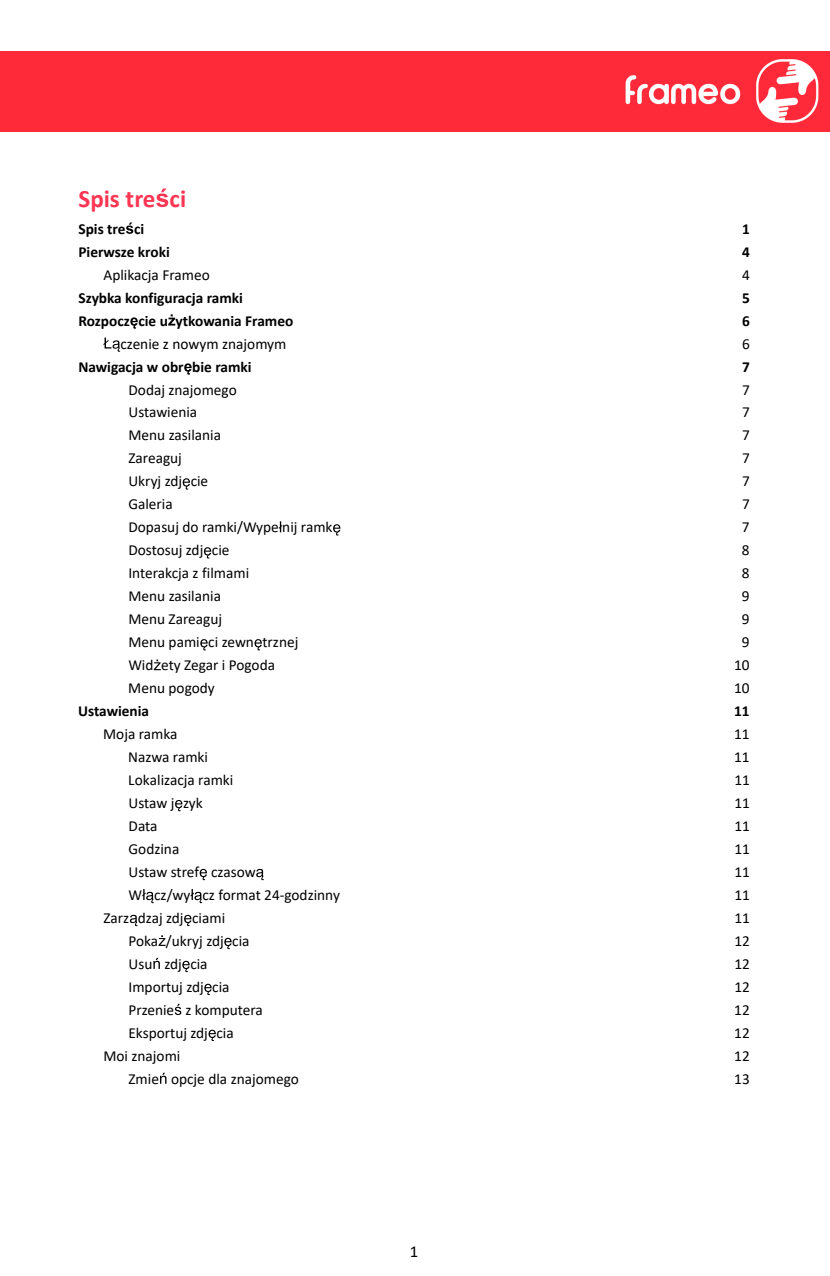
<style>
.page{position:relative;width:830px;height:1276px;background:#fff}
.page>*{position:absolute;margin:0;border:0;box-sizing:border-box;transform-origin:0 0}
.t1{font:700 24.97px "Calibri";color:#ff3653}
.t2{font:16.65px "Calibri";color:#000}
.t3{font:15.3px "Calibri";color:#000}
.t4{font:700 15.3px "Calibri";color:#000}
</style>
<div class="page">
<svg style="left:156px;top:189px;width:12px;height:18px"></svg>
<svg style="left:126px;top:222px;width:7px;height:12px"></svg>
<svg style="left:130px;top:317px;width:8px;height:12px"></svg>
<svg style="left:168px;top:314px;width:7px;height:11px"></svg>
<svg style="left:103px;top:337px;width:17px;height:15px"></svg>
<svg style="left:184px;top:363px;width:7px;height:12px"></svg>
<svg style="left:183px;top:478px;width:7px;height:11px"></svg>
<svg style="left:279px;top:521px;width:3px;height:11px"></svg>
<svg style="left:333px;top:524px;width:7px;height:11px"></svg>
<svg style="left:204px;top:547px;width:7px;height:11px"></svg>
<svg style="left:200px;top:639px;width:7px;height:11px"></svg>
<svg style="left:254px;top:639px;width:8px;height:11px"></svg>
<svg style="left:154px;top:659px;width:7px;height:11px"></svg>
<svg style="left:175px;top:800px;width:7px;height:11px"></svg>
<svg style="left:199px;top:869px;width:8px;height:11px"></svg>
<svg style="left:256px;top:869px;width:7px;height:11px"></svg>
<svg style="left:142px;top:889px;width:12px;height:14px"></svg>
<svg style="left:190px;top:889px;width:12px;height:14px"></svg>
<svg style="left:130px;top:915px;width:7px;height:11px"></svg>
<svg style="left:184px;top:915px;width:7px;height:11px"></svg>
<svg style="left:158px;top:935px;width:7px;height:11px"></svg>
<svg style="left:224px;top:938px;width:7px;height:11px"></svg>
<svg style="left:153px;top:958px;width:7px;height:11px"></svg>
<svg style="left:182px;top:960px;width:8px;height:12px"></svg>
<svg style="left:204px;top:983px;width:7px;height:12px"></svg>
<svg style="left:175px;top:1004px;width:6px;height:11px"></svg>
<svg style="left:208px;top:1029px;width:8px;height:12px"></svg>
<svg style="left:160px;top:1072px;width:6px;height:11px"></svg>
<div style="left:0;top:52px;width:828px;height:79px;background:#ff2a39"></div>
<h1 class="t1" style="left:78px;top:181px;width:109px">Spis tre ci</h1>
<p class="t4" style="left:78px;top:218px;width:67px">Spis tre ci</p>
<p class="t4" style="left:741px;top:218px;width:9px">1</p>
<p class="t4" style="left:78px;top:241px;width:93px">Pierwsze kroki</p>
<p class="t4" style="left:741px;top:241px;width:9px">4</p>
<p class="t3" style="left:103px;top:264px;width:108px">Aplikacja Frameo</p>
<p class="t3" style="left:741px;top:264px;width:9px">4</p>
<p class="t4" style="left:78px;top:287px;width:166px">Szybka konfiguracja ramki</p>
<p class="t4" style="left:741px;top:287px;width:9px">5</p>
<p class="t4" style="left:78px;top:310px;width:216px">Rozpocz cie u ytkowania Frameo</p>
<p class="t4" style="left:741px;top:310px;width:9px">6</p>
<p class="t3" style="left:120px;top:333px;width:167px">czenie z nowym znajomym</p>
<p class="t3" style="left:741px;top:333px;width:9px">6</p>
<p class="t4" style="left:78px;top:356px;width:175px">Nawigacja w obr bie ramki</p>
<p class="t4" style="left:741px;top:356px;width:9px">7</p>
<p class="t3" style="left:128px;top:379px;width:110px">Dodaj znajomego</p>
<p class="t3" style="left:741px;top:379px;width:9px">7</p>
<p class="t3" style="left:128px;top:402px;width:70px">Ustawienia</p>
<p class="t3" style="left:741px;top:402px;width:9px">7</p>
<p class="t3" style="left:128px;top:425px;width:94px">Menu zasilania</p>
<p class="t3" style="left:741px;top:425px;width:9px">7</p>
<p class="t3" style="left:128px;top:448px;width:55px">Zareaguj</p>
<p class="t3" style="left:741px;top:448px;width:9px">7</p>
<p class="t3" style="left:128px;top:471px;width:81px">Ukryj zdj cie</p>
<p class="t3" style="left:741px;top:471px;width:9px">7</p>
<p class="t3" style="left:128px;top:494px;width:46px">Galeria</p>
<p class="t3" style="left:741px;top:494px;width:9px">7</p>
<p class="t3" style="left:128px;top:516px;width:205px">Dopasuj do ramki/Wype nij ramk</p>
<p class="t3" style="left:741px;top:516px;width:9px">7</p>
<p class="t3" style="left:128px;top:539px;width:102px">Dostosuj zdj cie</p>
<p class="t3" style="left:741px;top:539px;width:9px">8</p>
<p class="t3" style="left:128px;top:562px;width:122px">Interakcja z filmami</p>
<p class="t3" style="left:741px;top:562px;width:9px">8</p>
<p class="t3" style="left:128px;top:585px;width:94px">Menu zasilania</p>
<p class="t3" style="left:741px;top:585px;width:9px">9</p>
<p class="t3" style="left:128px;top:608px;width:95px">Menu Zareaguj</p>
<p class="t3" style="left:741px;top:608px;width:9px">9</p>
<p class="t3" style="left:128px;top:631px;width:171px">Menu pami ci zewn trznej</p>
<p class="t3" style="left:741px;top:631px;width:9px">9</p>
<p class="t3" style="left:128px;top:654px;width:148px">Wid ety Zegar i Pogoda</p>
<p class="t3" style="left:733px;top:654px;width:17px">10</p>
<p class="t3" style="left:128px;top:677px;width:88px">Menu pogody</p>
<p class="t3" style="left:733px;top:677px;width:17px">10</p>
<p class="t4" style="left:78px;top:700px;width:72px">Ustawienia</p>
<p class="t4" style="left:733px;top:700px;width:17px">11</p>
<p class="t3" style="left:103px;top:723px;width:76px">Moja ramka</p>
<p class="t3" style="left:733px;top:723px;width:17px">11</p>
<p class="t3" style="left:128px;top:746px;width:81px">Nazwa ramki</p>
<p class="t3" style="left:733px;top:746px;width:17px">11</p>
<p class="t3" style="left:128px;top:769px;width:106px">Lokalizacja ramki</p>
<p class="t3" style="left:734px;top:769px;width:17px">11</p>
<p class="t3" style="left:129px;top:792px;width:76px">Ustaw j zyk</p>
<p class="t3" style="left:734px;top:792px;width:17px">11</p>
<p class="t3" style="left:128px;top:815px;width:30px">Data</p>
<p class="t3" style="left:734px;top:815px;width:17px">11</p>
<p class="t3" style="left:128px;top:838px;width:52px">Godzina</p>
<p class="t3" style="left:734px;top:838px;width:17px">11</p>
<p class="t3" style="left:128px;top:861px;width:128px">Ustaw stref czasow</p>
<p class="t3" style="left:734px;top:861px;width:17px">11</p>
<p class="t3" style="left:128px;top:884px;width:213px">W cz/wy cz format 24-godzinny</p>
<p class="t3" style="left:734px;top:884px;width:17px">11</p>
<p class="t3" style="left:103px;top:907px;width:123px">Zarz dzaj zdj ciami</p>
<p class="t3" style="left:734px;top:907px;width:17px">11</p>
<p class="t3" style="left:128px;top:930px;width:122px">Poka /ukryj zdj cia</p>
<p class="t3" style="left:734px;top:930px;width:17px">12</p>
<p class="t3" style="left:128px;top:953px;width:81px">Usu zdj cia</p>
<p class="t3" style="left:734px;top:953px;width:17px">12</p>
<p class="t3" style="left:128px;top:976px;width:103px">Importuj zdj cia</p>
<p class="t3" style="left:734px;top:976px;width:17px">12</p>
<p class="t3" style="left:128px;top:999px;width:136px">Przenie z komputera</p>
<p class="t3" style="left:734px;top:999px;width:17px">12</p>
<p class="t3" style="left:128px;top:1022px;width:107px">Eksportuj zdj cia</p>
<p class="t3" style="left:734px;top:1022px;width:17px">12</p>
<p class="t3" style="left:103px;top:1045px;width:78px">Moi znajomi</p>
<p class="t3" style="left:734px;top:1045px;width:17px">12</p>
<p class="t3" style="left:128px;top:1068px;width:172px">Zmie opcje dla znajomego</p>
<p class="t3" style="left:734px;top:1068px;width:17px">13</p>
<p class="t2" style="left:410px;top:1239px;width:10px">1</p>
</div>
